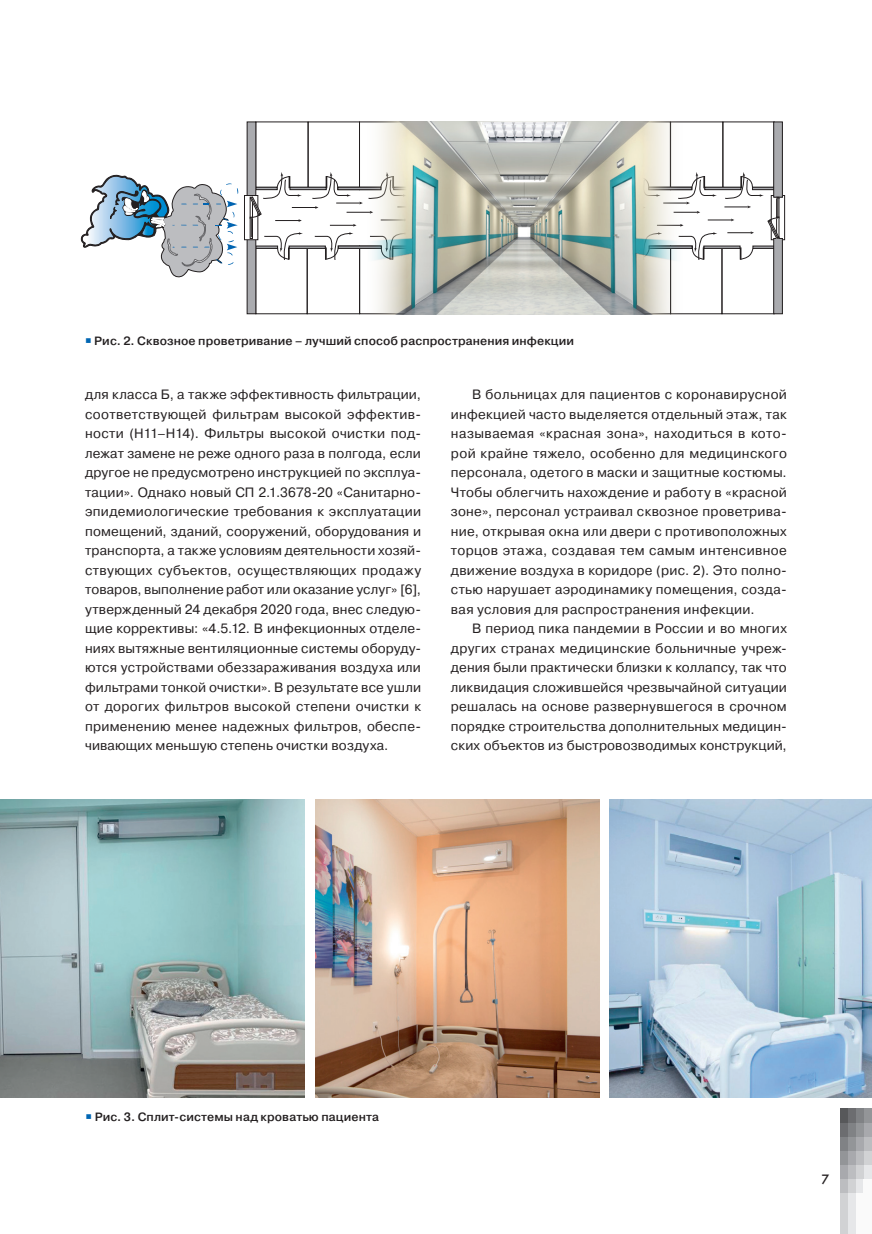
<style>
.page{position:relative;width:872px;height:1234px;background:#fff}
.page>*{position:absolute;margin:0;border:0;box-sizing:border-box;transform-origin:0 0}
.main_text{font:13.5px/19.5px "Pragmatica";letter-spacing:.015em;color:#231f20;text-align:justify}
.t1{font:13.5px "Futura Futuris";color:#231f20}
.main_text-2{font:500 12px "Pragmatica";letter-spacing:.01em;color:#231f20}
.s1{color:#0166b3}
</style>
<div class="page">
<div style="left:863px;top:1108px;width:9px;height:14px;background:#939598"></div>
<div style="left:863px;top:1122px;width:9px;height:14px;background:#a8a9ad"></div>
<div style="left:863px;top:1136px;width:9px;height:14px;background:#bcbdc0"></div>
<div style="left:863px;top:1150px;width:9px;height:15px;background:#d1d2d4"></div>
<div style="left:863px;top:1165px;width:9px;height:14px;background:#e6e7e9"></div>
<div style="left:855px;top:1108px;width:8px;height:14px;background:#808285"></div>
<div style="left:855px;top:1122px;width:8px;height:14px;background:#939598"></div>
<div style="left:855px;top:1136px;width:8px;height:14px;background:#a8a9ad"></div>
<div style="left:855px;top:1150px;width:8px;height:15px;background:#bcbdc0"></div>
<div style="left:855px;top:1165px;width:8px;height:14px;background:#d1d2d4"></div>
<div style="left:855px;top:1179px;width:8px;height:14px;background:#e6e7e9"></div>
<div style="left:848px;top:1108px;width:7px;height:14px;background:#6c6d70"></div>
<div style="left:848px;top:1122px;width:7px;height:14px;background:#808285"></div>
<div style="left:848px;top:1136px;width:7px;height:14px;background:#939598"></div>
<div style="left:848px;top:1150px;width:7px;height:15px;background:#a8a9ad"></div>
<div style="left:848px;top:1165px;width:7px;height:14px;background:#bcbdc0"></div>
<div style="left:848px;top:1179px;width:7px;height:14px;background:#d1d2d4"></div>
<div style="left:840px;top:1108px;width:8px;height:14px;background:#57585a"></div>
<div style="left:840px;top:1122px;width:8px;height:14px;background:#6c6d70"></div>
<div style="left:840px;top:1136px;width:8px;height:14px;background:#808285"></div>
<div style="left:840px;top:1150px;width:8px;height:15px;background:#939598"></div>
<div style="left:840px;top:1165px;width:8px;height:14px;background:#a8a9ad"></div>
<div style="left:840px;top:1179px;width:8px;height:14px;background:#bcbdc0"></div>
<div style="left:863px;top:1179px;width:9px;height:54px;background:#fafafa"></div>
<div style="left:855px;top:1193px;width:8px;height:40px;background:#fafafa"></div>
<div style="left:848px;top:1193px;width:7px;height:40px;background:#e6e7e9"></div>
<div style="left:840px;top:1193px;width:8px;height:40px;background:#d1d2d4"></div>
<div style="left:770px;top:195px;width:15px;height:45px;border:1px solid #231f20"></div>
<div style="left:307px;top:248px;width:53px;height:66px;border:1px solid #231f20"></div>
<div style="left:359px;top:248px;width:52px;height:66px;border:1px solid #231f20"></div>
<div style="left:721px;top:248px;width:53px;height:66px;border:1px solid #231f20"></div>
<div style="left:670px;top:121px;width:53px;height:67px;border:1px solid #231f20"></div>
<div style="left:308px;top:121px;width:52px;height:67px;border:1px solid #231f20"></div>
<div style="left:247px;top:122px;width:9px;height:75px;background:#aaabaf"></div>
<div style="left:247px;top:121px;width:9px;height:77px;border:1px solid #231f20"></div>
<div style="left:247px;top:238px;width:9px;height:76px;background:#aaabaf"></div>
<div style="left:247px;top:238px;width:9px;height:76px;border:1px solid #231f20"></div>
<div style="left:773px;top:122px;width:9px;height:75px;background:#aaabaf"></div>
<div style="left:773px;top:121px;width:10px;height:77px;border:1px solid #231f20"></div>
<div style="left:773px;top:238px;width:9px;height:76px;background:#aaabaf"></div>
<div style="left:773px;top:238px;width:10px;height:76px;border:1px solid #231f20"></div>
<div style="left:244px;top:195px;width:14px;height:45px;background:#fff"></div>
<div style="left:244px;top:195px;width:14px;height:45px;border:1px solid #231f20"></div>
<svg style="left:249px;top:172px;width:531px;height:89px"></svg>
<svg style="left:80px;top:174px;width:159px;height:104px"></svg>
<img style="left:364px;top:121px;width:321px;height:194px">
<img style="left:0;top:799px;width:305px;height:298px">
<img style="left:315px;top:799px;width:284px;height:298px">
<img style="left:609px;top:799px;width:263px;height:298px">
<p class="main_text-2" style="left:85px;top:333px;width:490px"><span class="s1">○</span> Рис. 2. Сквозное проветривание – лучший способ распространения инфекции</p>
<p class="main_text" style="left:85px;top:385px;width:337px">для класса Б, а также эффективность фильтрации, соответствующей фильтрам высокой эффектив&shy;ности (Н11–Н14). Фильтры высокой очистки под&shy;лежат замене не реже одного раза в полгода, если другое не предусмотрено инструкцией по эксплуа&shy;тации». Однако новый СП 2.1.3678-20 «Санитарно&shy;эпидемиологические требования к эксплуатации помещений, зданий, сооружений, оборудования и транспорта, а также условиям деятельности хозяй&shy;ствующих субъектов, осуществляющих продажу товаров, выполнение работ или оказание услуг» [6], утвержденный 24 декабря 2020 года, внес следую&shy;щие коррективы: «4.5.12. В инфекционных отделе&shy;ниях вытяжные вентиляционные системы оборуду&shy;ются устройствами обеззараживания воздуха или фильтрами тонкой очистки». В результате все ушли от дорогих фильтров высокой степени очистки к применению менее надежных фильтров, обеспе&shy;чивающих меньшую степень очистки воздуха.</p>
<p class="main_text" style="left:451px;top:385px;width:337px;text-indent:21px">В больницах для пациентов с коронавирусной инфекцией часто выделяется отдельный этаж, так называемая «красная зона», находиться в кото&shy;рой крайне тяжело, особенно для медицинского персонала, одетого в маски и защитные костюмы.<br>Чтобы облегчить нахождение и работу в «красной зоне», персонал устраивал сквозное проветрива&shy;ние, открывая окна или двери с противоположных торцов этажа, создавая тем самым интенсивное движение воздуха в коридоре (рис. 2). Это полно&shy;стью нарушает аэродинамику помещения, созда&shy;вая условия для распространения инфекции.</p>
<p class="main_text" style="left:451px;top:619px;width:337px;text-indent:21px">В период пика пандемии в России и во многих других странах медицинские больничные учреж&shy;дения были практически близки к коллапсу, так что ликвидация сложившейся чрезвычайной ситуации решалась на основе развернувшегося в срочном порядке строительства дополнительных медицин&shy;ских объектов из быстровозводимых конструкций,</p>
<p class="main_text-2" style="left:86px;top:1109px;width:295px"><span class="s1">○</span> Рис. 3. Сплит-системы над кроватью пациента</p>
<p class="t1" style="left:821px;top:1170px;width:9px">7</p>
</div>
